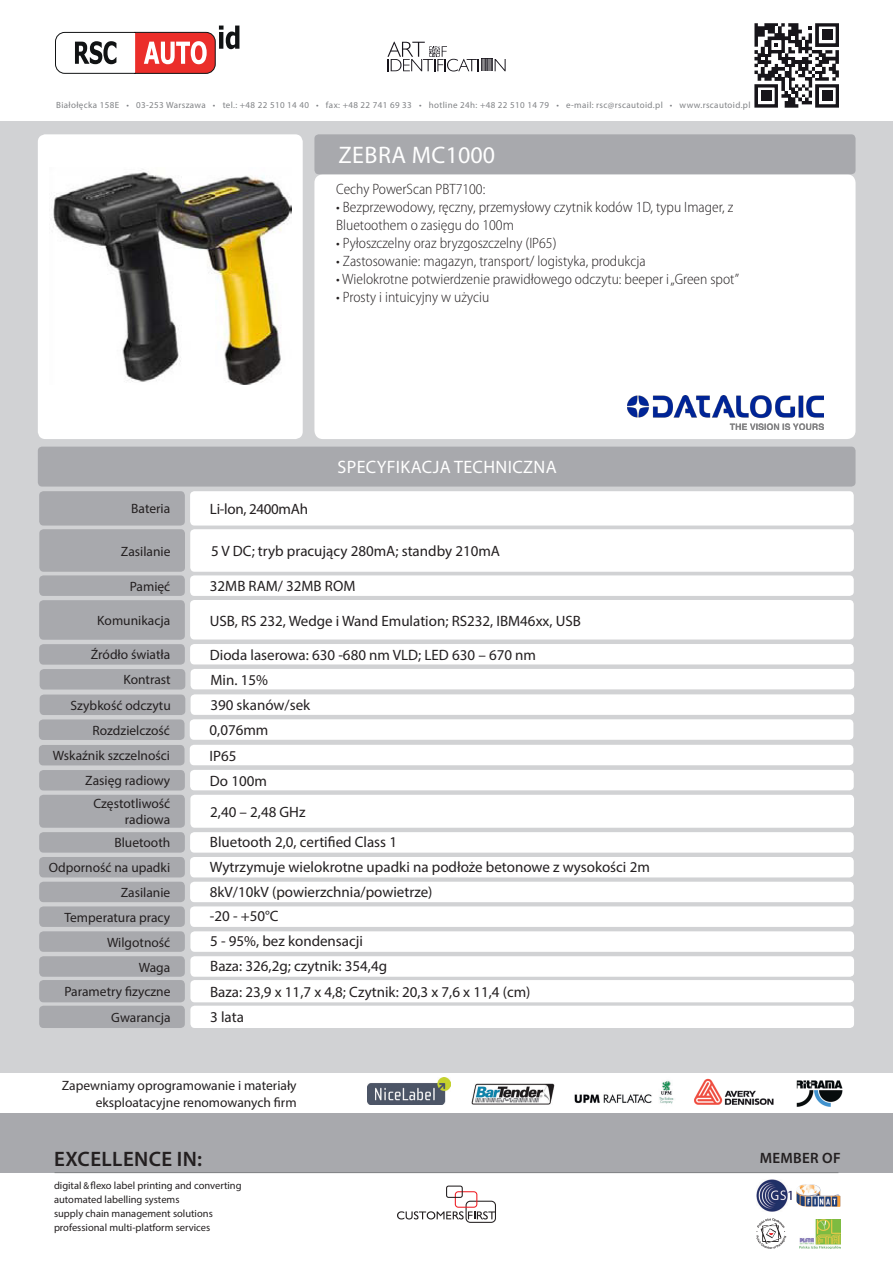
<style>
.page{position:relative;width:893px;height:1263px;background:#fff}
.page>*{position:absolute;margin:0;border:0;box-sizing:border-box;transform-origin:0 0}
.t1{font:24px "Myriad Pro";letter-spacing:.02em;color:#fff}
.t2{font:600 21px "Myriad Pro";letter-spacing:.02em;color:#231f20}
.t3{font:18px "Myriad Pro";letter-spacing:.02em;color:#fff}
.t4{font:15px "Myriad Pro";color:#231f20}
.t5{font:300 semi-condensed 15px "Myriad Pro";color:#231f20}
.t6{font:15px "Myriad Pro";letter-spacing:-.02em;color:#231f20}
.t7{font:600 15px "Myriad Pro";letter-spacing:.02em;color:#231f20}
.t8{font:13.5px "Myriad Pro";color:#231f20}
.t9{font:10.5px "Myriad Pro";color:#231f20}
.t10{font:semi-condensed 10.05px "Myriad Pro";color:#231f20}
.t11{font:9px "Myriad Pro";letter-spacing:.04em;color:#808285}
</style>
<div class="page">
<div style="left:0;top:121px;width:893px;height:1004px;background:#d1d2d4"></div>
<div style="left:38px;top:134px;width:265px;height:305px;background:#fff;border-radius:8px"></div>
<div style="left:0;top:1101px;width:893px;height:71px;background:#a8a9ad"></div>
<div style="left:39px;top:491px;width:146px;height:34px;background:#a8a9ad;border-radius:4px"></div>
<div style="left:39px;top:980px;width:146px;height:22px;background:#a8a9ad;border-radius:4px"></div>
<div style="left:39px;top:1006px;width:146px;height:22px;background:#a8a9ad;border-radius:4px"></div>
<div style="left:39px;top:529px;width:146px;height:43px;background:#a8a9ad;border-radius:4px"></div>
<div style="left:39px;top:575px;width:146px;height:21px;background:#a8a9ad;border-radius:4px"></div>
<div style="left:39px;top:600px;width:146px;height:40px;background:#a8a9ad;border-radius:4px"></div>
<div style="left:39px;top:770px;width:146px;height:20px;background:#a8a9ad;border-radius:4px"></div>
<div style="left:39px;top:644px;width:146px;height:21px;background:#a8a9ad;border-radius:4px"></div>
<div style="left:40px;top:669px;width:145px;height:20px;background:#a8a9ad;border-radius:4px"></div>
<div style="left:39px;top:719px;width:146px;height:21px;background:#a8a9ad;border-radius:4px"></div>
<div style="left:40px;top:694px;width:145px;height:21px;background:#a8a9ad;border-radius:4px"></div>
<div style="left:39px;top:745px;width:146px;height:20px;background:#a8a9ad;border-radius:4px"></div>
<div style="left:39px;top:906px;width:146px;height:21px;background:#a8a9ad;border-radius:4px"></div>
<div style="left:39px;top:832px;width:146px;height:21px;background:#a8a9ad;border-radius:4px"></div>
<div style="left:39px;top:857px;width:146px;height:20px;background:#a8a9ad;border-radius:4px"></div>
<div style="left:39px;top:882px;width:146px;height:20px;background:#a8a9ad;border-radius:4px"></div>
<div style="left:39px;top:795px;width:146px;height:33px;background:#a8a9ad;border-radius:4px"></div>
<div style="left:39px;top:931px;width:146px;height:21px;background:#a8a9ad;border-radius:4px"></div>
<div style="left:39px;top:956px;width:146px;height:21px;background:#a8a9ad;border-radius:4px"></div>
<div style="left:314px;top:174px;width:541px;height:265px;background:#fff;border-radius:9px"></div>
<div style="left:38px;top:447px;width:817px;height:40px;background:#a8a9ad;border-radius:4px"></div>
<div style="left:314px;top:134px;width:541px;height:40px;background:#a8a9ad;border-radius:4px"></div>
<div style="left:190px;top:491px;width:664px;height:34px;background:#fff;border-radius:4px"></div>
<div style="left:190px;top:980px;width:664px;height:22px;background:#fff;border-radius:4px"></div>
<div style="left:190px;top:1006px;width:664px;height:22px;background:#fff;border-radius:4px"></div>
<div style="left:190px;top:529px;width:664px;height:43px;background:#fff;border-radius:4px"></div>
<div style="left:190px;top:575px;width:664px;height:21px;background:#fff;border-radius:4px"></div>
<div style="left:190px;top:600px;width:664px;height:39px;background:#fff;border-radius:4px"></div>
<div style="left:190px;top:770px;width:664px;height:20px;background:#fff;border-radius:4px"></div>
<div style="left:190px;top:644px;width:664px;height:20px;background:#fff;border-radius:4px"></div>
<div style="left:191px;top:669px;width:663px;height:20px;background:#fff;border-radius:4px"></div>
<div style="left:190px;top:719px;width:663px;height:21px;background:#fff;border-radius:4px"></div>
<div style="left:191px;top:694px;width:663px;height:21px;background:#fff;border-radius:4px"></div>
<div style="left:190px;top:745px;width:663px;height:20px;background:#fff;border-radius:4px"></div>
<div style="left:190px;top:906px;width:664px;height:21px;background:#fff;border-radius:4px"></div>
<div style="left:190px;top:832px;width:664px;height:21px;background:#fff;border-radius:4px"></div>
<div style="left:190px;top:857px;width:664px;height:20px;background:#fff;border-radius:4px"></div>
<div style="left:190px;top:882px;width:664px;height:20px;background:#fff;border-radius:4px"></div>
<div style="left:190px;top:795px;width:664px;height:33px;background:#fff;border-radius:4px"></div>
<div style="left:190px;top:931px;width:664px;height:21px;background:#fff;border-radius:4px"></div>
<div style="left:190px;top:956px;width:664px;height:21px;background:#fff;border-radius:4px"></div>
<div style="left:0;top:1073px;width:893px;height:40px;background:#fff"></div>
<img style="left:472px;top:1083px;width:82px;height:22px">
<img style="left:368px;top:1078px;width:83px;height:27px">
<img style="left:574px;top:1080px;width:100px;height:24px">
<img style="left:694px;top:1078px;width:80px;height:27px">
<img style="left:796px;top:1080px;width:47px;height:27px">
<svg style="left:55px;top:26px;width:184px;height:48px"></svg>
<svg style="left:754px;top:23px;width:85px;height:85px"></svg>
<div style="left:822px;top:30px;width:10px;height:10px;background:#17151a"></div>
<div style="left:822px;top:91px;width:10px;height:10px;background:#17151a"></div>
<div style="left:761px;top:91px;width:10px;height:10px;background:#17151a"></div>
<svg style="left:387px;top:42px;width:119px;height:29px"></svg>
<svg style="left:397px;top:1185px;width:99px;height:38px"></svg>
<svg style="left:756px;top:1218px;width:30px;height:31px"></svg>
<img style="left:796px;top:1184px;width:44px;height:23px">
<img style="left:756px;top:1180px;width:36px;height:31px">
<img style="left:799px;top:1219px;width:41px;height:30px">
<hr style="left:55px;top:1172px;width:783px;height:1px;background:#808285">
<img style="left:53px;top:169px;width:238px;height:215px">
<img style="left:628px;top:395px;width:195px;height:35px">
<p class="t11" style="left:56px;top:99px;width:696px">Białołęcka 158E • 03-253 Warszawa • tel.: +48 22 510 14 40 • fax: +48 22 741 69 33 • hotline 24h: +48 22 510 14 79 • e-mail: rsc@rscautoid.pl • www.rscautoid.pl</p>
<p class="t1" style="left:338px;top:140px;width:158px">ZEBRA MC1000</p>
<p class="t5" style="left:336px;top:181px;width:151px">Cechy PowerScan PBT7100:</p>
<p class="t5" style="left:336px;top:199px;width:398px">• Bezprzewodowy, ręczny, przemysłowy czytnik kodów 1D, typu Imager, z</p>
<p class="t5" style="left:336px;top:217px;width:179px">Bluetoothem o zasięgu do 100m</p>
<p class="t5" style="left:336px;top:235px;width:222px">• Pyłoszczelny oraz bryzgoszczelny (IP65)</p>
<p class="t5" style="left:336px;top:253px;width:311px">• Zastosowanie: magazyn, transport/ logistyka, produkcja</p>
<p class="t5" style="left:336px;top:271px;width:404px">• Wielokrotne potwierdzenie prawidłowego odczytu: beeper i „Green spot”</p>
<p class="t5" style="left:336px;top:289px;width:155px">• Prosty i intuicyjny w użyciu</p>
<p class="t3" style="left:337px;top:456px;width:221px">SPECYFIKACJA TECHNICZNA</p>
<p class="t8" style="left:131px;top:501px;width:41px">Bateria</p>
<p class="t6" style="left:210px;top:500px;width:100px">Li-lon, 2400mAh</p>
<p class="t8" style="left:121px;top:543px;width:51px">Zasilanie</p>
<p class="t8" style="left:130px;top:578px;width:42px">Pamięć</p>
<p class="t8" style="left:97px;top:612px;width:74px">Komunikacja</p>
<p class="t4" style="left:211px;top:542px;width:291px">5 V DC; tryb pracujący 280mA; standby 210mA</p>
<p class="t4" style="left:210px;top:577px;width:147px">32MB RAM/ 32MB ROM</p>
<p class="t4" style="left:210px;top:611px;width:373px">USB, RS 232, Wedge i Wand Emulation; RS232, IBM46xx, USB</p>
<p class="t8" style="left:91px;top:647px;width:81px">Źródło światła</p>
<p class="t8" style="left:123px;top:671px;width:49px">Kontrast</p>
<p class="t4" style="left:210px;top:646px;width:328px">Dioda laserowa: 630 -680 nm VLD; LED 630 – 670 nm</p>
<p class="t4" style="left:210px;top:670px;width:59px">Min. 15%</p>
<p class="t8" style="left:71px;top:697px;width:102px">Szybkość odczytu</p>
<p class="t8" style="left:53px;top:747px;width:119px">Wskaźnik szczelności</p>
<p class="t8" style="left:93px;top:722px;width:79px">Rozdzielczość</p>
<p class="t4" style="left:210px;top:696px;width:101px">390 skanów/sek</p>
<p class="t4" style="left:210px;top:746px;width:28px">IP65</p>
<p class="t4" style="left:210px;top:721px;width:60px">0,076mm</p>
<p class="t8" style="left:85px;top:772px;width:87px">Zasięg radiowy</p>
<p class="t4" style="left:210px;top:771px;width:59px">Do 100m</p>
<p class="t8" style="left:93px;top:795px;width:78px">Częstotliwość</p>
<p class="t8" style="left:125px;top:811px;width:47px">radiowa</p>
<p class="t4" style="left:210px;top:802px;width:97px">2,40 – 2,48 GHz</p>
<p class="t8" style="left:114px;top:834px;width:57px">Bluetooth</p>
<p class="t8" style="left:49px;top:859px;width:123px">Odporność na upadki</p>
<p class="t8" style="left:121px;top:884px;width:51px">Zasilanie</p>
<p class="t4" style="left:210px;top:833px;width:189px">Bluetooth 2,0, certified Class 1</p>
<p class="t4" style="left:210px;top:858px;width:441px">Wytrzymuje wielokrotne upadki na podłoże betonowe z wysokości 2m</p>
<p class="t4" style="left:210px;top:882px;width:224px">8kV/10kV (powierzchnia/powietrze)</p>
<p class="t8" style="left:64px;top:909px;width:107px">Temperatura pracy</p>
<p class="t4" style="left:210px;top:907px;width:70px">-20 - +50°C</p>
<p class="t8" style="left:107px;top:934px;width:65px">Wilgotność</p>
<p class="t8" style="left:139px;top:959px;width:33px">Waga</p>
<p class="t4" style="left:210px;top:932px;width:154px">5 - 95%, bez kondensacji</p>
<p class="t4" style="left:210px;top:957px;width:178px">Baza: 326,2g; czytnik: 354,4g</p>
<p class="t8" style="left:64px;top:983px;width:108px">Parametry fizyczne</p>
<p class="t8" style="left:111px;top:1009px;width:61px">Gwarancja</p>
<p class="t4" style="left:210px;top:982px;width:322px">Baza: 23,9 x 11,7 x 4,8; Czytnik: 20,3 x 7,6 x 11,4 (cm)</p>
<p class="t4" style="left:210px;top:1008px;width:35px">3 lata</p>
<p class="t8" style="left:62px;top:1077px;width:236px">Zapewniamy oprogramowanie i materiały</p>
<p class="t8" style="left:96px;top:1094px;width:202px">eksploatacyjne renomowanych firm</p>
<p class="t2" style="left:54px;top:1145px;width:150px">EXCELLENCE IN:</p>
<p class="t9" style="left:54px;top:1193px;width:127px">automated labelling systems</p>
<p class="t9" style="left:54px;top:1221px;width:158px">professional multi-platform services</p>
<p class="t9" style="left:54px;top:1179px;width:189px">digital flexo label printing and converting</p>
<p class="t10" style="left:83px;top:1180px;width:7px">&amp;</p>
<p class="t9" style="left:54px;top:1207px;width:160px">supply chain management solutions</p>
<p class="t7" style="left:760px;top:1149px;width:82px">MEMBER OF</p>
</div>
